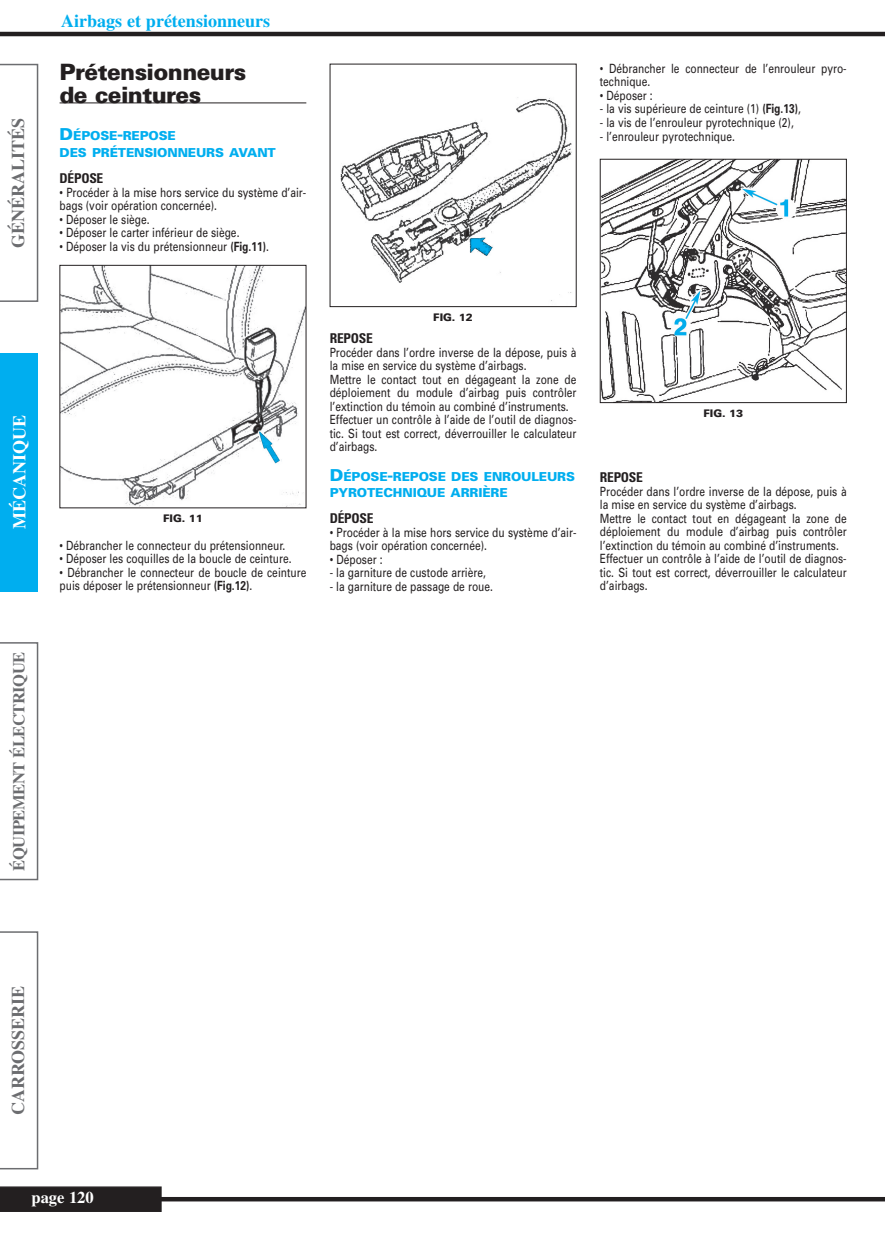
<style>
.page{position:relative;width:885px;height:1246px;background:#fff}
.page>*{position:absolute;margin:0;border:0;box-sizing:border-box;transform-origin:0 0}
.t1{font:900 22.5px/22.5px "Univers";letter-spacing:-.025em;color:#231f20}
.t2{font:700 18px "Times";color:#00aeef}
.t3{font:700 18px "Times";color:#6c6d70}
.t4{font:700 18px "Times";color:#fff}
.t5{font:700 16.5px "Times";letter-spacing:-.025em;color:#6c6d70}
.t6{font:700 16.5px "Times";color:#fff}
.t7{font:700 condensed 13.5px "Univers";letter-spacing:-.02em;color:#231f20}
.t8{font:12.75px/13.5px "Univers";color:#231f20;scale:.8 1}
.t9{font:900 12.3px/16.5px "Univers";letter-spacing:-.01em;color:#00aeef}
.t10{font:900 10.5px "Univers";color:#231f20}
.s1{font-size:16.5px}
.s2{font-weight:700}
</style>
<div class="page">
<svg style="left:0;top:64px;width:38px;height:238px"></svg>
<div style="left:0;top:353px;width:38px;height:238px;background:#00aeef"></div>
<svg style="left:0;top:642px;width:38px;height:238px"></svg>
<svg style="left:0;top:931px;width:38px;height:238px"></svg>
<hr style="left:0;top:1197px;width:884px;height:4px;background:#231f20">
<div style="left:0;top:1186px;width:162px;height:26px;background:#231f20"></div>
<hr style="left:0;top:32px;width:884px;height:4px;background:#231f20">
<hr style="left:60px;top:103px;width:246px;height:1px;background:#231f20">
<img style="left:62px;top:267px;width:242px;height:239px">
<img style="left:340px;top:97px;width:232px;height:204px">
<img style="left:602px;top:161px;width:242px;height:240px">
<div style="left:600px;top:159px;width:246px;height:244px;border:1px solid #231f20"></div>
<h2 class="t3" style="left:12px;top:248px;width:132px;rotate:-90deg">GÉNÉRALITÉS</h2>
<h2 class="t4" style="left:13px;top:529px;width:115px;rotate:-90deg">MÉCANIQUE</h2>
<p class="t5" style="left:13px;top:870px;width:220px;rotate:-90deg">ÉQUIPEMENT ÉLECTRIQUE</p>
<h2 class="t2" style="left:61px;top:15px;width:210px">Airbags et prétensionneurs</h2>
<h1 class="t1" style="left:60px;top:63px;width:188px">Prétensionneurs de ceintures</h1>
<p class="t9" style="left:60px;top:129px;width:218px"><span class="s1">D</span>ÉPOSE<span class="s1">-</span>REPOSE<br>DES PRÉTENSIONNEURS AVANT</p>
<p class="t7" style="left:60px;top:173px;width:45px">DÉPOSE</p>
<p class="t8" style="left:60px;top:186px;width:310px">• Procéder à la mise hors service du système d’air&shy;bags (voir opération concernée).</p>
<p class="t8" style="left:60px;top:213px;width:114px">• Déposer le siège.</p>
<p class="t8" style="left:60px;top:227px;width:226px">• Déposer le carter inférieur de siège.</p>
<p class="t8" style="left:60px;top:240px;width:263px">• Déposer la vis du prétensionneur <span class="s2">(Fig.11)</span>.</p>
<p class="t8" style="left:600px;top:63px;width:310px">• Débrancher le connecteur de l’enrouleur pyro&shy;technique.</p>
<p class="t8" style="left:600px;top:90px;width:68px">• Déposer :</p>
<p class="t8" style="left:600px;top:103px;width:253px">- la vis supérieure de ceinture (1) <span class="s2">(Fig.13)</span>,</p>
<p class="t8" style="left:600px;top:117px;width:244px">- la vis de l’enrouleur pyrotechnique (2),</p>
<p class="t8" style="left:600px;top:130px;width:170px">- l’enrouleur pyrotechnique.</p>
<p class="t10" style="left:163px;top:515px;width:41px">FIG. 11</p>
<p class="t8" style="left:60px;top:540px;width:284px">• Débrancher le connecteur du prétensionneur.</p>
<p class="t8" style="left:60px;top:553px;width:291px">• Déposer les coquilles de la boucle de ceinture.</p>
<p class="t8" style="left:60px;top:567px;width:310px">• Débrancher le connecteur de boucle de ceinture puis déposer le prétensionneur <span class="s2">(Fig.12)</span>.</p>
<p class="t10" style="left:433px;top:313px;width:41px">FIG. 12</p>
<p class="t7" style="left:330px;top:333px;width:45px">REPOSE</p>
<p class="t8" style="left:330px;top:347px;width:310px">Procéder dans l’ordre inverse de la dépose, puis à la mise en service du système d’airbags.<br>Mettre le contact tout en dégageant la zone de déploiement du module d’airbag puis contrôler l’extinction du témoin au combiné d’instruments.<br>Effectuer un contrôle à l’aide de l’outil de diagnos&shy;tic. Si tout est correct, déverrouiller le calculateur d’airbags.</p>
<p class="t9" style="left:330px;top:469px;width:247px"><span class="s1">D</span>ÉPOSE<span class="s1">-</span>REPOSE DES ENROULEURS<br>PYROTECHNIQUE ARRIÈRE</p>
<p class="t7" style="left:330px;top:514px;width:45px">DÉPOSE</p>
<p class="t8" style="left:330px;top:527px;width:310px">• Procéder à la mise hors service du système d’air&shy;bags (voir opération concernée).</p>
<p class="t8" style="left:330px;top:554px;width:68px">• Déposer :</p>
<p class="t8" style="left:330px;top:567px;width:197px">- la garniture de custode arrière,</p>
<p class="t8" style="left:330px;top:581px;width:206px">- la garniture de passage de roue.</p>
<p class="t10" style="left:703px;top:409px;width:41px">FIG. 13</p>
<p class="t7" style="left:600px;top:473px;width:45px">REPOSE</p>
<p class="t8" style="left:600px;top:486px;width:310px">Procéder dans l’ordre inverse de la dépose, puis à la mise en service du système d’airbags.<br>Mettre le contact tout en dégageant la zone de déploiement du module d’airbag puis contrôler l’extinction du témoin au combiné d’instruments.<br>Effectuer un contrôle à l’aide de l’outil de diagnos&shy;tic. Si tout est correct, déverrouiller le calculateur d’airbags.</p>
<h2 class="t3" style="left:12px;top:1115px;width:131px;rotate:-90deg">CARROSSERIE</h2>
<p class="t6" style="left:31px;top:1192px;width:64px">page 120</p>
</div>
